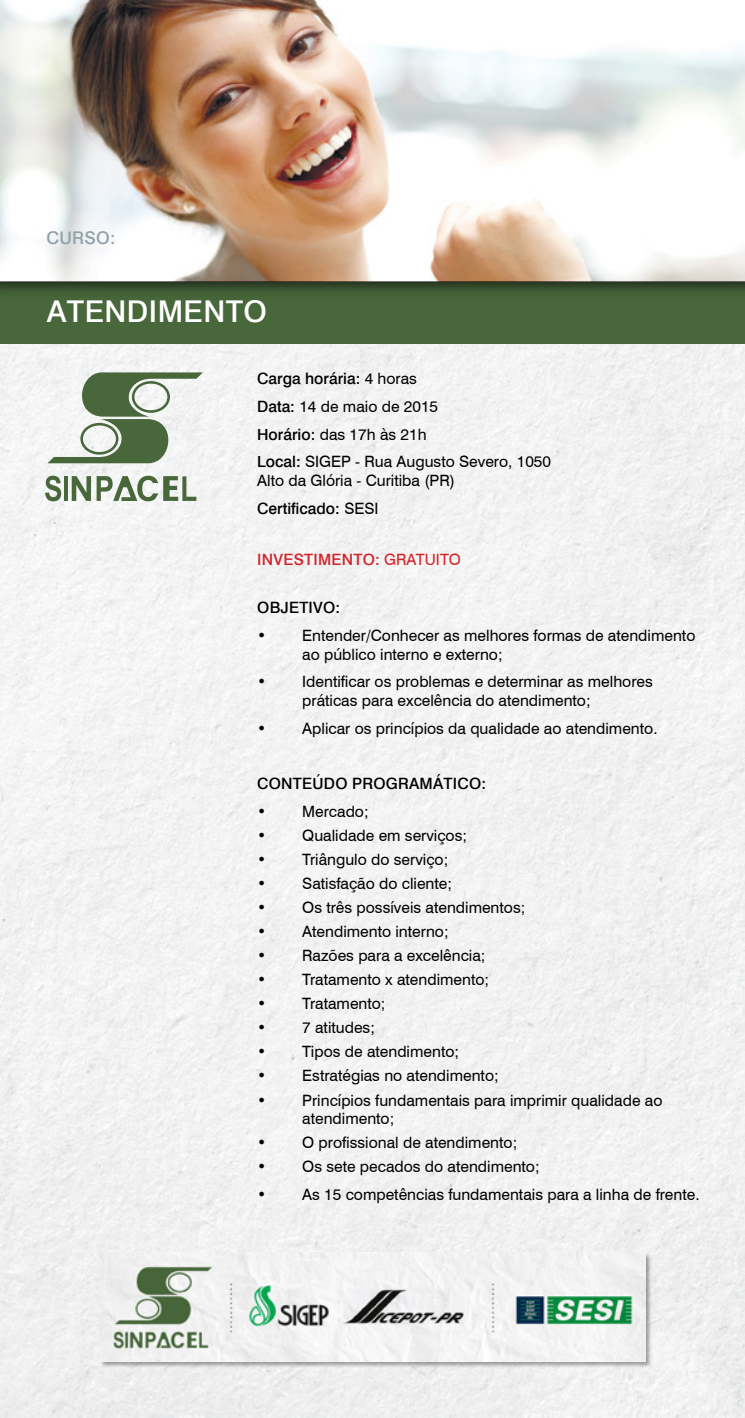
<style>
.page{position:relative;width:745px;height:1418px;background:#fff}
.page>*{position:absolute;margin:0;border:0;box-sizing:border-box;transform-origin:0 0}
.t1{font:500 30px "Swiss 721 BT";letter-spacing:.015em;color:#fff}
.t2{font:500 17.5px "Swiss 721 BT";letter-spacing:.015em;color:#91a2a8}
.t3{font:15.62px/27.6px "Swiss 721 BT";color:#000}
.t4{font:500 15.62px "Swiss 721 BT";letter-spacing:.015em;color:#000}
.t5{font:500 15.62px "Swiss 721 BT";color:#d2232a}
.t6{font:15.62px "Swiss 721 BT";color:#d2232a}
.s1{font-weight:500}
</style>
<div class="page">
<svg style="left:47px;top:372px;width:156px;height:91px"></svg>
<svg style="left:72px;top:476px;width:19px;height:25px"></svg>
<hr style="left:64px;top:476px;width:4px;height:25px;background:#48673a">
<svg style="left:45px;top:475px;width:16px;height:26px"></svg>
<svg style="left:97px;top:475px;width:99px;height:26px"></svg>
<img style="left:0;top:0;width:744px;height:344px">
<div style="left:100px;top:1253px;width:551px;height:115px;background:#000;opacity:.35"></div>
<img style="left:100px;top:1252px;width:544px;height:109px">
<p class="t2" style="left:47px;top:227px;width:70px">CURSO:</p>
<h1 class="t1" style="left:47px;top:293px;width:221px">ATENDIMENTO</h1>
<p class="t3" style="left:257px;top:364px;width:295px"><span class="s1">CARGA HORÁRIA:</span> 4 horas<br><span class="s1">DATA:</span> 14 de maio de 2015<br><span class="s1">HORÁRIO:</span> das 17h às 21h<br><span class="s1">LOCAL:</span> SIGEP - Rua Augusto Severo, 1050</p>
<p class="t3" style="left:257px;top:466px;width:199px">Alto da Glória - Curitiba (PR)<br><span class="s1">CERTIFICADO:</span> SESI</p>
<p class="t5" style="left:257px;top:550px;width:58px">INVESTIMENTO</p>
<p class="t6" style="left:375px;top:549px;width:87px"><span class="s1">:</span> Gratuito</p>
<p class="t4" style="left:257px;top:598px;width:84px">OBJETIVO:</p>
<p class="t3" style="left:302px;top:625px;width:394px;line-height:18.8px;text-indent:-45px">• Entender/Conhecer as melhores formas de atendimento ao público interno e externo;</p>
<p class="t3" style="left:302px;top:672px;width:352px;line-height:18.8px;text-indent:-45px">• Identificar os problemas e determinar as melhores práticas para excelência do atendimento;</p>
<p class="t3" style="left:257px;top:713px;width:401px">• Aplicar os princípios da qualidade ao atendimento.</p>
<p class="t4" style="left:257px;top:774px;width:24px">CONTE</p>
<p class="t4" style="left:312px;top:774px;width:142px">ÚDO PROGRAMÁTICO</p>
<p class="t4" style="left:481px;top:774px;width:6px">:</p>
<p class="t3" style="left:257px;top:796px;width:113px">• Mercado;</p>
<p class="t3" style="left:257px;top:820px;width:211px">• Qualidade em serviços;</p>
<p class="t3" style="left:257px;top:844px;width:192px">• Triângulo do serviço;</p>
<p class="t3" style="left:257px;top:868px;width:196px">• Satisfação do cliente;</p>
<p class="t3" style="left:257px;top:893px;width:269px">• Os três possíveis atendimentos;</p>
<p class="t3" style="left:257px;top:917px;width:193px">• Atendimento interno;</p>
<p class="t3" style="left:257px;top:941px;width:230px">• Razões para a excelência;</p>
<p class="t3" style="left:257px;top:965px;width:233px">• Tratamento x atendimento;</p>
<p class="t3" style="left:257px;top:989px;width:130px">• Tratamento;</p>
<p class="t3" style="left:257px;top:1013px;width:119px">• 7 atitudes;</p>
<p class="t3" style="left:257px;top:1037px;width:203px">• Tipos de atendimento;</p>
<p class="t3" style="left:257px;top:1061px;width:243px">• Estratégias no atendimento;</p>
<p class="t3" style="left:302px;top:1089px;width:361px;line-height:18.8px;text-indent:-45px">• Princípios fundamentais para imprimir qualidade ao atendimento;</p>
<p class="t3" style="left:257px;top:1128px;width:261px">• O profissional de atendimento;</p>
<p class="t3" style="left:257px;top:1152px;width:284px">• Os sete pecados do atendimento;</p>
<p class="t3" style="left:257px;top:1180px;width:443px">• As 15 competências fundamentais para a linha de frente.</p>
</div>
